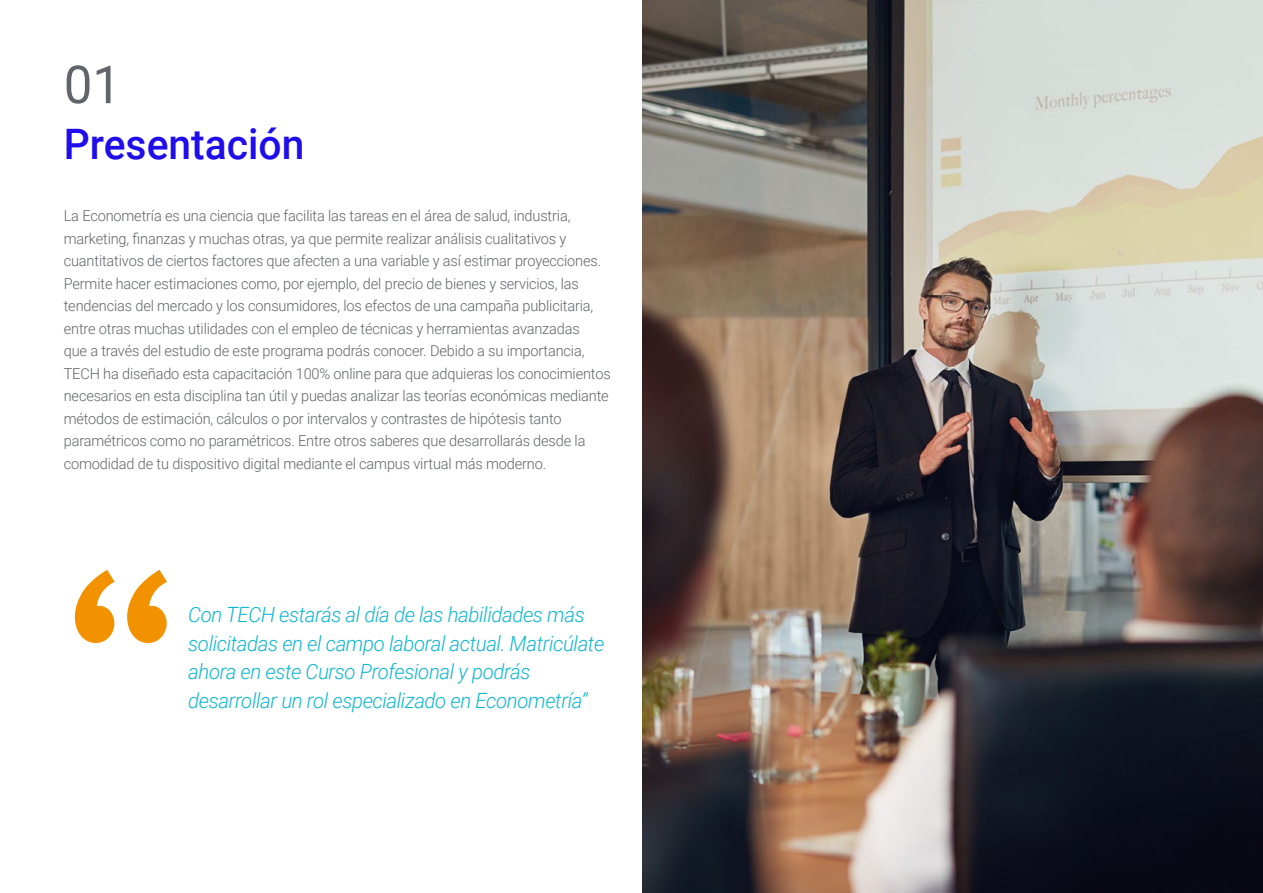
<style>
.page{position:relative;width:1263px;height:893px;background:#fff}
.page>*{position:absolute;margin:0;border:0;box-sizing:border-box;transform-origin:0 0}
.t1{font:52.5px "Roboto";color:#61646a}
.t2{font:500 42px "Roboto";color:#1f0dec}
.t3{font:italic 300 21px/28.5px "Roboto";letter-spacing:-.02em;color:#0fb6cf}
.t4{font:300 15px/22.5px "Roboto";letter-spacing:-.01em;color:#61646a}
</style>
<div class="page">
<svg style="left:75px;top:570px;width:92px;height:73px"></svg>
<img style="left:642px;top:0;width:621px;height:893px">
<h1 class="t1" style="left:64px;top:48px;width:59px">01</h1>
<h2 class="t2" style="left:64px;top:115px;width:242px">Presentación</h2>
<p class="t4" style="left:64px;top:204px;width:548px">La Econometría es una ciencia que facilita las tareas en el área de salud, industria, marketing, finanzas y muchas otras, ya que permite realizar análisis cualitativos y cuantitativos de ciertos factores que afecten a una variable y así estimar proyecciones.<br>Permite hacer estimaciones como, por ejemplo, del precio de bienes y servicios, las tendencias del mercado y los consumidores, los efectos de una campaña publicitaria, entre otras muchas utilidades con el empleo de técnicas y herramientas avanzadas<br>que a través del estudio de este programa podrás conocer. Debido a su importancia, TECH ha diseñado esta capacitación 100% online para que adquieras los conocimientos necesarios en esta disciplina tan útil y puedas analizar las teorías económicas mediante métodos de estimación, cálculos o por intervalos y contrastes de hipótesis tanto paramétricos como no paramétricos. Entre otros saberes que desarrollarás desde la comodidad de tu dispositivo digital mediante el campus virtual más moderno.</p>
<h3 class="t3" style="left:188px;top:600px;width:418px">Con TECH estarás al día de las habilidades más solicitadas en el campo laboral actual. Matricúlate ahora en este Curso Profesional y podrás desarrollar un rol especializado en Econometría”</h3>
</div>
